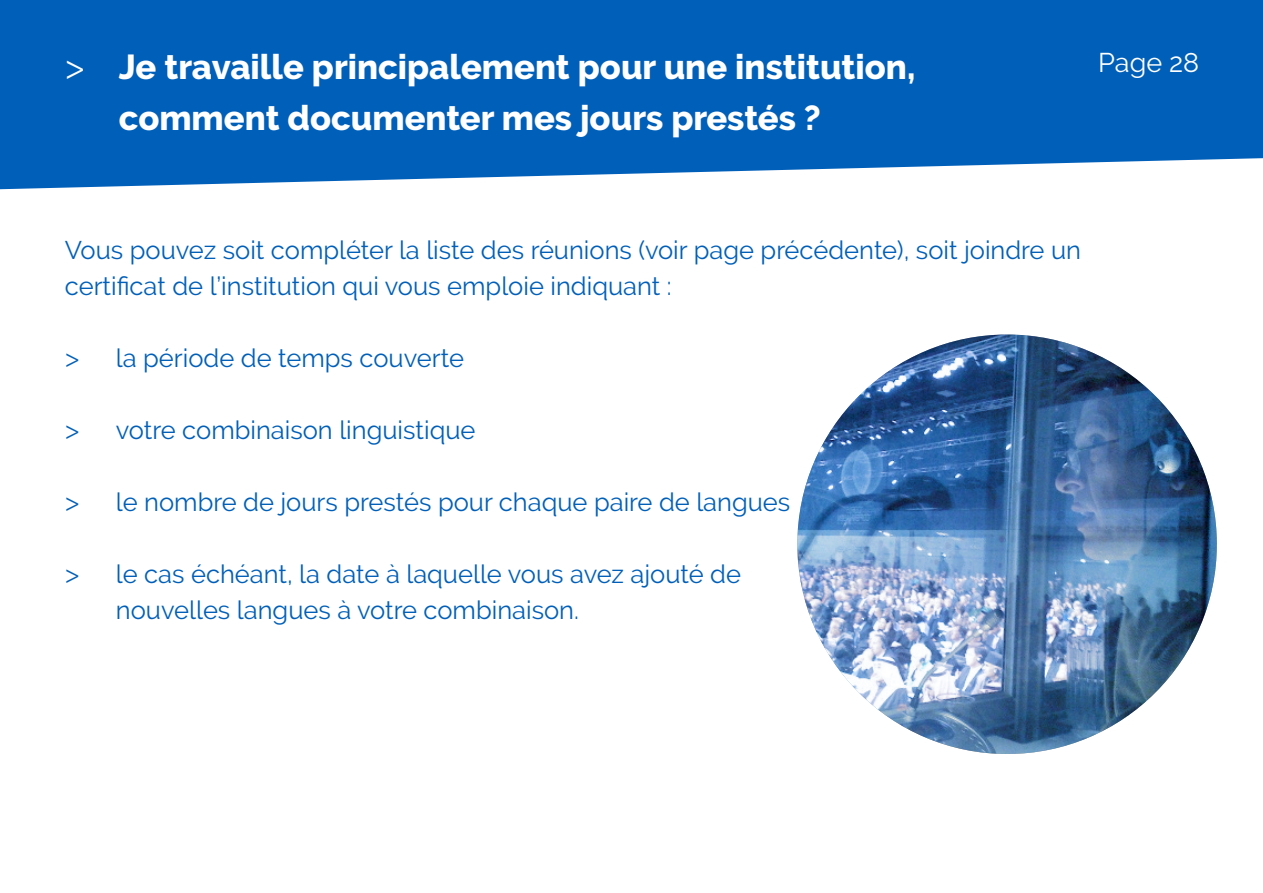
<style>
.page{position:relative;width:1263px;height:893px;background:#fff}
.page>*{position:absolute;margin:0;border:0;box-sizing:border-box;transform-origin:0 0}
.t1{font:800 34.5px "Raleway";color:#fff}
.t2{font:27px "Raleway";color:#fff}
.t3{font:25.5px/36px "Raleway";color:#005fb9}
.s1{font-family:"Myriad Pro";font-weight:400}
.s2{font-family:"Myriad Pro"}
</style>
<div class="page">
<svg style="left:0;top:0;width:1263px;height:189px;background:#146bbe"></svg>
<img style="left:797px;top:334px;width:420px;height:420px">
<p class="t1" style="left:65px;top:47px;width:852px"><span class="s1">&gt;</span> Je travaille principalement pour une institution,</p>
<p class="t2" style="left:1098px;top:47px;width:102px">Page 28</p>
<p class="t1" style="left:119px;top:98px;width:703px">comment documenter mes jours prestés ?</p>
<p class="t3" style="left:65px;top:232px;width:1018px">Vous pouvez soit compléter la liste des réunions (voir page précédente), soit joindre un certificat de l’institution qui vous emploie indiquant :</p>
<p class="t3" style="left:65px;top:340px;width:401px"><span class="s2">&gt;</span> la période de temps couverte</p>
<p class="t3" style="left:65px;top:412px;width:412px"><span class="s2">&gt;</span> votre combinaison linguistique</p>
<p class="t3" style="left:65px;top:484px;width:727px"><span class="s2">&gt;</span> le nombre de jours prestés pour chaque paire de langues</p>
<p class="t3" style="left:65px;top:556px;width:678px"><span class="s2">&gt;</span> le cas échéant, la date à laquelle vous avez ajouté de</p>
<p class="t3" style="left:116px;top:592px;width:465px">nouvelles langues à votre combinaison.</p>
</div>
